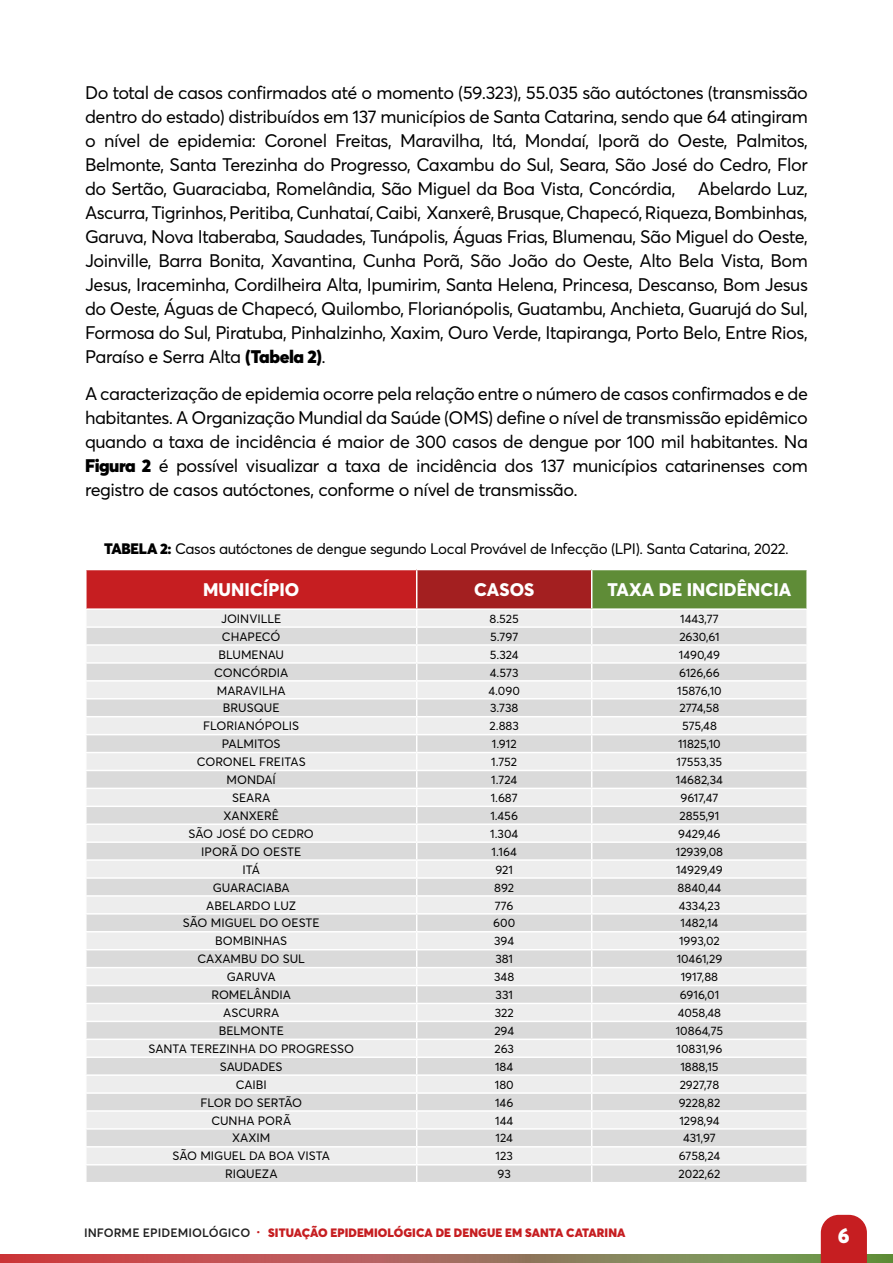
<style>
.page{position:relative;width:893px;height:1263px;background:#fff}
.page>*{position:absolute;margin:0;border:0;box-sizing:border-box;transform-origin:0 0}
.t1{font:900 21px "Averta";color:#fff}
.t2{font:18px/24px "Averta";letter-spacing:-.025em;color:#000;text-align:justify}
.t3{font:800 18px "Averta";letter-spacing:.005em;color:#fff}
.t4{font:15px "Averta";letter-spacing:-.025em;color:#000}
.t5{font:12px "Averta";color:#000}
.t6{font:900 12px "Averta";letter-spacing:.005em;color:#c61e21}
.s1{font-weight:900}
.s2{font-weight:600;color:#202020}
</style>
<div class="page">
<svg style="left:0;top:1254px;width:385px;height:9px;background:#c44e50"></svg>
<svg style="left:385px;top:1254px;width:508px;height:9px;background:#89835a"></svg>
<svg style="left:821px;top:1215px;width:46px;height:48px;background:#c92b2e"></svg>
<div style="left:86px;top:569px;width:331px;height:40px;background:#c61e21"></div>
<div style="left:417px;top:569px;width:175px;height:40px;background:#a31f20"></div>
<div style="left:592px;top:569px;width:215px;height:40px;background:#5f8c37"></div>
<svg style="left:86px;top:610px;width:721px;height:572px"></svg>
<hr style="left:85px;top:569px;width:332px;height:1px;background:#fff">
<hr style="left:85px;top:570px;width:2px;height:38px;background:#fff">
<hr style="left:417px;top:569px;width:175px;height:1px;background:#fff">
<hr style="left:416px;top:570px;width:1px;height:38px;background:#fff">
<hr style="left:592px;top:569px;width:216px;height:1px;background:#fff">
<hr style="left:591px;top:570px;width:1px;height:38px;background:#fff">
<hr style="left:806px;top:570px;width:2px;height:38px;background:#fff">
<hr style="left:85px;top:608px;width:332px;height:2px;background:#fff">
<hr style="left:417px;top:608px;width:175px;height:2px;background:#fff">
<hr style="left:592px;top:608px;width:216px;height:2px;background:#fff">
<p class="t2" style="left:85px;top:81px;width:724px">Do total de casos confirmados até o momento (59.323), 55.035 são autóctones (transmissão dentro do estado) distribuídos em 137 municípios de Santa Catarina, sendo que 64 atingiram o nível de epidemia: Coronel Freitas, Maravilha, Itá, Mondaí, Iporã do Oeste, Palmitos, Belmonte, Santa Terezinha do Progresso, Caxambu do Sul, Seara, São José do Cedro, Flor do Sertão, Guaraciaba, Romelândia, São Miguel da Boa Vista, Concórdia, Abelardo Luz, Ascurra, Tigrinhos, Peritiba, Cunhataí, Caibi, Xanxerê, Brusque, Chapecó, Riqueza, Bombinhas, Garuva, Nova Itaberaba, Saudades, Tunápolis, Águas Frias, Blumenau, São Miguel do Oeste, Joinville, Barra Bonita, Xavantina, Cunha Porã, São João do Oeste, Alto Bela Vista, Bom Jesus, Iraceminha, Cordilheira Alta, Ipumirim, Santa Helena, Princesa, Descanso, Bom Jesus do Oeste, Águas de Chapecó, Quilombo, Florianópolis, Guatambu, Anchieta, Guarujá do Sul, Formosa do Sul, Piratuba, Pinhalzinho, Xaxim, Ouro Verde, Itapiranga, Porto Belo, Entre Rios, Paraíso e Serra Alta <span class="s1">(Tabela 2)</span>.</p>
<p class="t2" style="left:85px;top:381px;width:724px">A caracterização de epidemia ocorre pela relação entre o número de casos confirmados e de habitantes. A Organização Mundial da Saúde (OMS) define o nível de transmissão epidêmico quando a taxa de incidência é maior de 300 casos de dengue por 100 mil habitantes. Na <span class="s1">Figura 2</span> é possível visualizar a taxa de incidência dos 137 municípios catarinenses com registro de casos autóctones, conforme o nível de transmissão.</p>
<p class="t4" style="left:104px;top:539px;width:686px"><span class="s1">TABELA 2:</span> Casos autóctones de dengue segundo Local Provável de Infecção (LPI). Santa Catarina, 2022.</p>
<p class="t3" style="left:203px;top:578px;width:98px">MUNICÍPIO</p>
<p class="t3" style="left:474px;top:578px;width:62px">CASOS</p>
<p class="t3" style="left:607px;top:578px;width:185px">TAXA DE INCIDÊNCIA</p>
<p class="t5" style="left:221px;top:611px;width:62px">JOINVILLE</p>
<p class="t5" style="left:490px;top:611px;width:31px">8.525</p>
<p class="t5" style="left:680px;top:611px;width:40px">1443,77</p>
<p class="t5" style="left:222px;top:629px;width:60px">CHAPECÓ</p>
<p class="t5" style="left:490px;top:629px;width:30px">5.797</p>
<p class="t5" style="left:679px;top:629px;width:42px">2630,61</p>
<p class="t5" style="left:218px;top:647px;width:67px">BLUMENAU</p>
<p class="t5" style="left:490px;top:647px;width:30px">5.324</p>
<p class="t5" style="left:679px;top:647px;width:43px">1490,49</p>
<p class="t5" style="left:214px;top:665px;width:76px">CONCÓRDIA</p>
<p class="t5" style="left:490px;top:665px;width:30px">4.573</p>
<p class="t5" style="left:679px;top:665px;width:42px">6126,66</p>
<p class="t5" style="left:217px;top:683px;width:70px">MARAVILHA</p>
<p class="t5" style="left:489px;top:683px;width:33px">4.090</p>
<p class="t5" style="left:677px;top:683px;width:46px">15876,10</p>
<p class="t5" style="left:223px;top:701px;width:58px">BRUSQUE</p>
<p class="t5" style="left:490px;top:701px;width:30px">3.738</p>
<p class="t5" style="left:679px;top:701px;width:42px">2774,58</p>
<p class="t5" style="left:203px;top:719px;width:98px">FLORIANÓPOLIS</p>
<p class="t5" style="left:490px;top:719px;width:31px">2.883</p>
<p class="t5" style="left:682px;top:719px;width:36px">575,48</p>
<p class="t5" style="left:222px;top:736px;width:60px">PALMITOS</p>
<p class="t5" style="left:492px;top:736px;width:26px">1.912</p>
<p class="t5" style="left:678px;top:736px;width:44px">11825,10</p>
<p class="t5" style="left:197px;top:754px;width:110px">CORONEL FREITAS</p>
<p class="t5" style="left:491px;top:754px;width:27px">1.752</p>
<p class="t5" style="left:677px;top:754px;width:47px">17553,35</p>
<p class="t5" style="left:227px;top:772px;width:51px">MONDAÍ</p>
<p class="t5" style="left:491px;top:772px;width:27px">1.724</p>
<p class="t5" style="left:676px;top:772px;width:49px">14682,34</p>
<p class="t5" style="left:232px;top:790px;width:40px">SEARA</p>
<p class="t5" style="left:491px;top:790px;width:28px">1.687</p>
<p class="t5" style="left:680px;top:790px;width:40px">9617,47</p>
<p class="t5" style="left:224px;top:808px;width:57px">XANXERÊ</p>
<p class="t5" style="left:490px;top:808px;width:29px">1.456</p>
<p class="t5" style="left:679px;top:808px;width:41px">2855,91</p>
<p class="t5" style="left:189px;top:826px;width:127px">SÃO JOSÉ DO CEDRO</p>
<p class="t5" style="left:490px;top:826px;width:30px">1.304</p>
<p class="t5" style="left:678px;top:826px;width:44px">9429,46</p>
<p class="t5" style="left:201px;top:844px;width:102px">IPORÃ DO OESTE</p>
<p class="t5" style="left:492px;top:844px;width:27px">1.164</p>
<p class="t5" style="left:676px;top:844px;width:49px">12939,08</p>
<p class="t5" style="left:242px;top:862px;width:19px">ITÁ</p>
<p class="t5" style="left:495px;top:862px;width:19px">921</p>
<p class="t5" style="left:676px;top:862px;width:48px">14929,49</p>
<p class="t5" style="left:213px;top:880px;width:79px">GUARACIABA</p>
<p class="t5" style="left:494px;top:880px;width:21px">892</p>
<p class="t5" style="left:678px;top:880px;width:45px">8840,44</p>
<p class="t5" style="left:206px;top:898px;width:92px">ABELARDO LUZ</p>
<p class="t5" style="left:495px;top:898px;width:20px">776</p>
<p class="t5" style="left:679px;top:898px;width:43px">4334,23</p>
<p class="t5" style="left:183px;top:916px;width:138px">SÃO MIGUEL DO OESTE</p>
<p class="t5" style="left:493px;top:916px;width:24px">600</p>
<p class="t5" style="left:680px;top:916px;width:39px">1482,14</p>
<p class="t5" style="left:215px;top:934px;width:73px">BOMBINHAS</p>
<p class="t5" style="left:494px;top:934px;width:21px">394</p>
<p class="t5" style="left:679px;top:934px;width:42px">1993,02</p>
<p class="t5" style="left:198px;top:951px;width:109px">CAXAMBU DO SUL</p>
<p class="t5" style="left:495px;top:951px;width:19px">381</p>
<p class="t5" style="left:677px;top:951px;width:47px">10461,29</p>
<p class="t5" style="left:227px;top:969px;width:50px">GARUVA</p>
<p class="t5" style="left:494px;top:969px;width:22px">348</p>
<p class="t5" style="left:681px;top:969px;width:39px">1917,88</p>
<p class="t5" style="left:212px;top:987px;width:81px">ROMELÂNDIA</p>
<p class="t5" style="left:496px;top:987px;width:19px">331</p>
<p class="t5" style="left:680px;top:987px;width:41px">6916,01</p>
<p class="t5" style="left:223px;top:1005px;width:58px">ASCURRA</p>
<p class="t5" style="left:495px;top:1005px;width:20px">322</p>
<p class="t5" style="left:678px;top:1005px;width:45px">4058,48</p>
<p class="t5" style="left:219px;top:1023px;width:67px">BELMONTE</p>
<p class="t5" style="left:494px;top:1023px;width:21px">294</p>
<p class="t5" style="left:676px;top:1023px;width:49px">10864,75</p>
<p class="t5" style="left:149px;top:1041px;width:207px">SANTA TEREZINHA DO PROGRESSO</p>
<p class="t5" style="left:494px;top:1041px;width:21px">263</p>
<p class="t5" style="left:676px;top:1041px;width:47px">10831,96</p>
<p class="t5" style="left:220px;top:1059px;width:64px">SAUDADES</p>
<p class="t5" style="left:495px;top:1059px;width:20px">184</p>
<p class="t5" style="left:680px;top:1059px;width:40px">1888,15</p>
<p class="t5" style="left:236px;top:1077px;width:33px">CAIBI</p>
<p class="t5" style="left:495px;top:1077px;width:20px">180</p>
<p class="t5" style="left:680px;top:1077px;width:41px">2927,78</p>
<p class="t5" style="left:200px;top:1095px;width:103px">FLOR DO SERTÃO</p>
<p class="t5" style="left:495px;top:1095px;width:20px">146</p>
<p class="t5" style="left:679px;top:1095px;width:43px">9228,82</p>
<p class="t5" style="left:211px;top:1113px;width:81px">CUNHA PORÃ</p>
<p class="t5" style="left:495px;top:1113px;width:20px">144</p>
<p class="t5" style="left:679px;top:1113px;width:42px">1298,94</p>
<p class="t5" style="left:232px;top:1131px;width:40px">XAXIM</p>
<p class="t5" style="left:496px;top:1131px;width:19px">124</p>
<p class="t5" style="left:683px;top:1131px;width:34px">431,97</p>
<p class="t5" style="left:172px;top:1149px;width:159px">SÃO MIGUEL DA BOA VISTA</p>
<p class="t5" style="left:496px;top:1149px;width:19px">123</p>
<p class="t5" style="left:679px;top:1149px;width:43px">6758,24</p>
<p class="t5" style="left:225px;top:1166px;width:54px">RIQUEZA</p>
<p class="t5" style="left:498px;top:1166px;width:15px">93</p>
<p class="t5" style="left:679px;top:1166px;width:43px">2022,62</p>
<p class="t6" style="left:84px;top:1225px;width:543px"><span class="s2">INFORME EPIDEMIOLÓGICO</span> · SITUAÇÃO EPIDEMIOLÓGICA DE DENGUE EM SANTA CATARINA</p>
<p class="t1" style="left:838px;top:1222px;width:13px">6</p>
</div>
